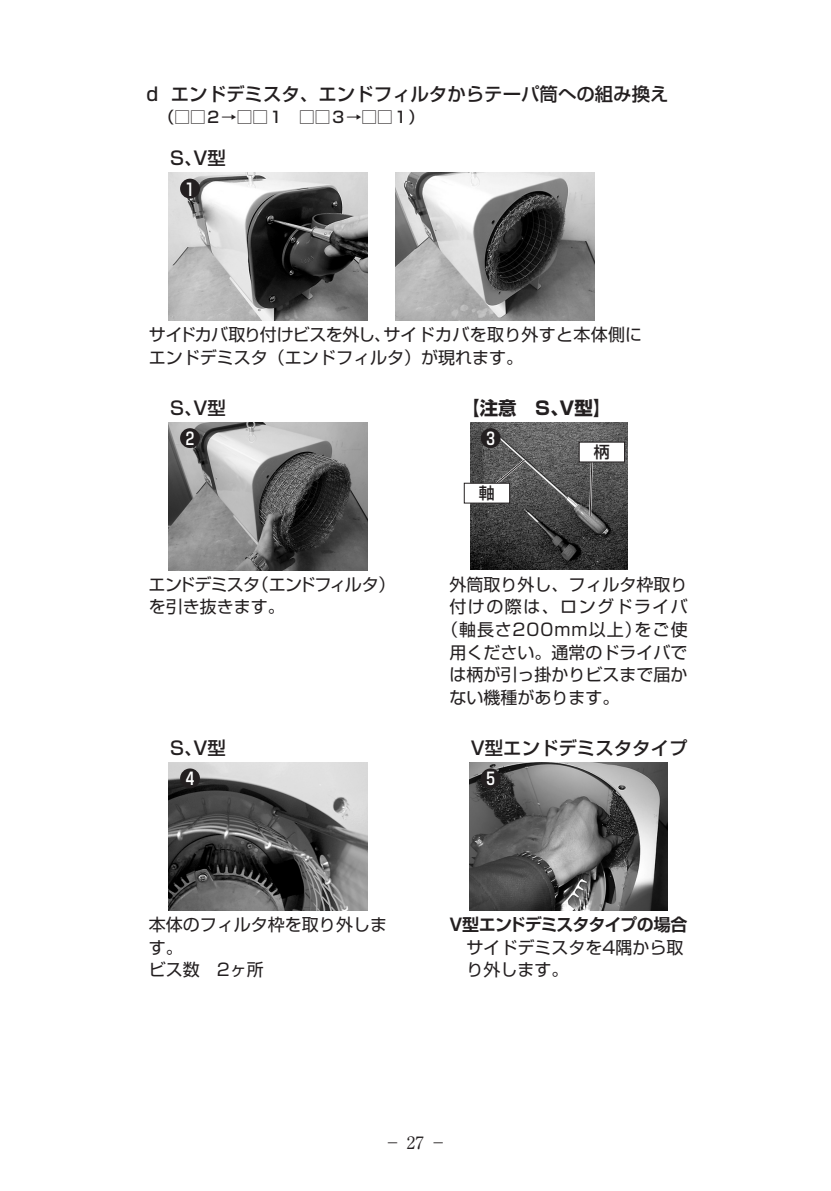
<style>
.page{position:relative;width:831px;height:1191px;background:#fff}
.page>*{position:absolute;margin:0;border:0;box-sizing:border-box;transform-origin:0 0}
.t1{font:500 18.4px "Shin Go Pro";color:#231f20}
.t2{font:700 18.4px "Shin Go Pro";color:#231f20}
.t3{font:17px/22.6px "Shin Go Pro";color:#231f20}
.t4{font:17px/22.6px "Shin Go Pro";letter-spacing:-.035em;color:#231f20}
.t5{font:17px "Shin Go Pro";letter-spacing:.065em;color:#231f20}
.t6{font:700 17px "Shin Go Pro De";letter-spacing:-.055em;color:#231f20}
.t7{font:17px "Shin Go Pro";letter-spacing:.085em;color:#231f20}
.t8{font:500 17px "Shin Go Pro";color:#fff}
.t9{font:17px "Ryumin Pro";color:#231f20}
.t10{font:500 16px "Shin Go Pro";color:#231f20}
.t11{font:500 15.6px "Shin Go Pro";color:#231f20}
</style>
<div class="page">
<img style="left:169px;top:422px;width:198px;height:148px">
<img style="left:395px;top:173px;width:199px;height:147px">
<img style="left:469px;top:762px;width:199px;height:148px">
<img style="left:169px;top:763px;width:198px;height:147px">
<img style="left:169px;top:173px;width:198px;height:147px">
<img style="left:470px;top:422px;width:157px;height:148px">
<div style="left:180px;top:179px;width:20px;height:19px;background:#231f20;border-radius:50%"></div>
<div style="left:180px;top:428px;width:20px;height:20px;background:#231f20;border-radius:50%"></div>
<div style="left:480px;top:428px;width:20px;height:20px;background:#231f20;border-radius:50%"></div>
<div style="left:180px;top:768px;width:20px;height:20px;background:#231f20;border-radius:50%"></div>
<div style="left:480px;top:768px;width:20px;height:20px;background:#231f20;border-radius:50%"></div>
<svg style="left:487px;top:457px;width:40px;height:34px"></svg>
<div style="left:464px;top:483px;width:46px;height:20px;background:#fff;border:1px solid #231f20"></div>
<svg style="left:588px;top:462px;width:6px;height:56px"></svg>
<div style="left:579px;top:442px;width:46px;height:20px;background:#fff"></div>
<p class="t1" style="left:143px;top:79px;width:527px">ｄエンドデミスタ、エンドフィルタからテーパ筒への組み換え</p>
<p class="t11" style="left:143px;top:104px;width:282px">　（□□２→□□１　□□３→□□１）</p>
<p class="t1" style="left:170px;top:143px;width:57px">S、V型</p>
<p class="t8" style="left:186px;top:175px;width:10px">1</p>
<p class="t3" style="left:149px;top:321px;width:495px">サイドカバ取り付けビスを外し、サイドカバを取り外すと本体側にエンドデミスタ（エンドフィルタ）が現れます。</p>
<p class="t1" style="left:170px;top:392px;width:57px">S、V型</p>
<p class="t2" style="left:461px;top:393px;width:151px">【注意　S、V型】</p>
<p class="t8" style="left:186px;top:425px;width:10px">2</p>
<p class="t8" style="left:486px;top:425px;width:10px">3</p>
<p class="t10" style="left:594px;top:438px;width:17px">柄</p>
<p class="t10" style="left:479px;top:479px;width:17px">軸</p>
<p class="t4" style="left:149px;top:571px;width:248px">エンドデミスタ（エンドフィルタ）を引き抜きます。</p>
<p class="t3" style="left:449px;top:571px;width:240px">外筒取り外し、フィルタ枠取り</p>
<p class="t7" style="left:449px;top:593px;width:240px">付けの際は、ロングドライバ</p>
<p class="t5" style="left:441px;top:615px;width:248px">（軸長さ200mm以上）をご使</p>
<p class="t3" style="left:449px;top:639px;width:240px">用ください。通常のドライバで</p>
<p class="t3" style="left:449px;top:661px;width:240px">は柄が引っ掛かりビスまで届か</p>
<p class="t3" style="left:449px;top:684px;width:172px">ない機種があります。</p>
<p class="t1" style="left:170px;top:733px;width:57px">S、V型</p>
<p class="t1" style="left:471px;top:733px;width:218px">V型エンドデミスタタイプ</p>
<p class="t8" style="left:186px;top:765px;width:10px">4</p>
<p class="t8" style="left:486px;top:765px;width:10px">5</p>
<p class="t3" style="left:149px;top:911px;width:239px">本体のフィルタ枠を取り外します。<br>ビス数　2ヶ所</p>
<p class="t6" style="left:447px;top:910px;width:241px">Ｖ型エンドデミスタタイプの場合</p>
<p class="t3" style="left:466px;top:933px;width:218px">サイドデミスタを4隅から取り外します。</p>
<p class="t9" style="left:384px;top:1129px;width:64px">－ 27 －</p>
</div>
